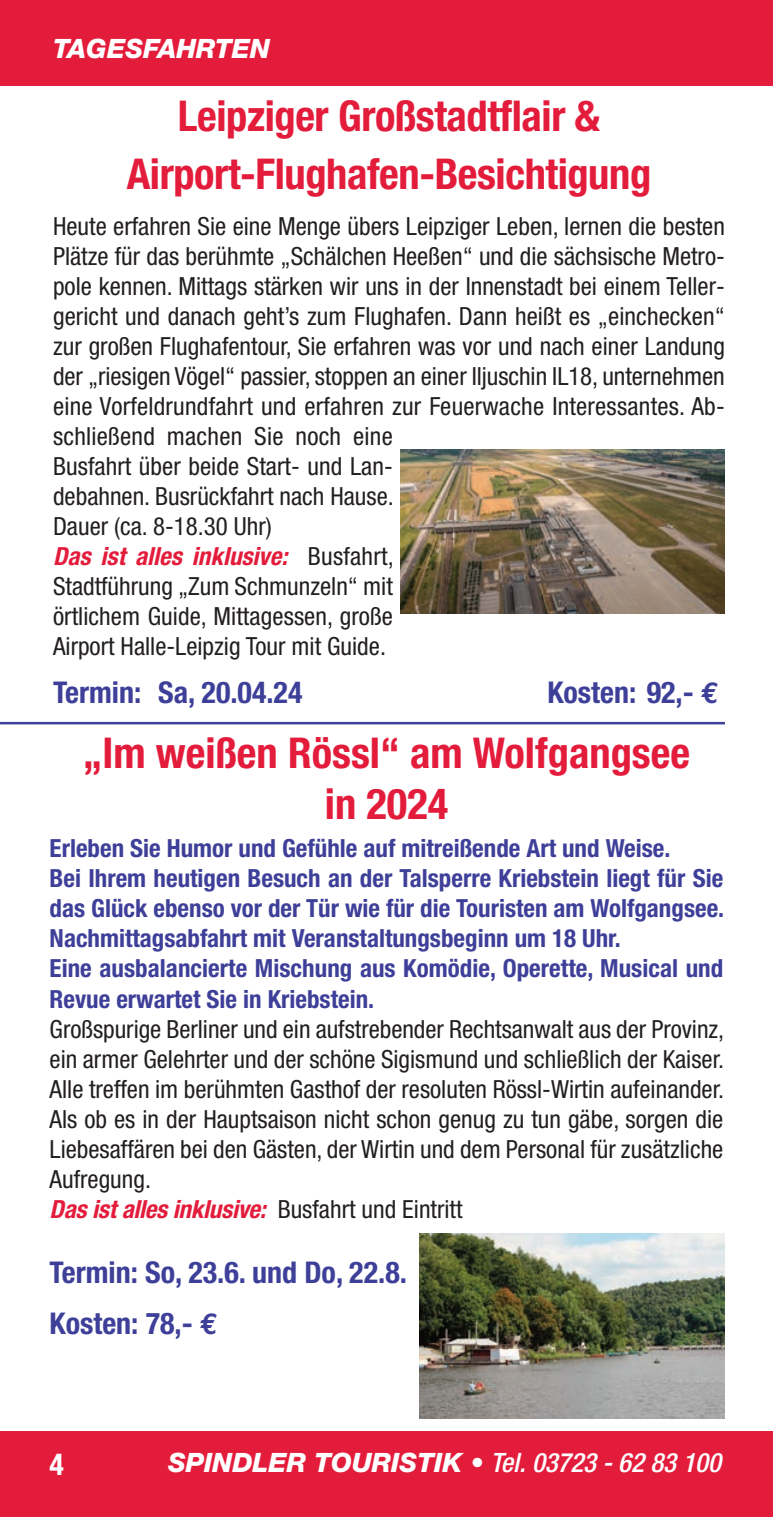
<style>
.page{position:relative;width:773px;height:1517px;background:#fff}
.page>*{position:absolute;margin:0;border:0;box-sizing:border-box;transform-origin:0 0}
.t1{font:700 condensed 42.5px "Helvetica Neue";letter-spacing:-.01em;color:#e41c3b}
.t2{font:700 condensed 30px/51px "Helvetica Neue";color:#3e3f99}
.t3{font:700 condensed 30px "Helvetica Neue";color:#fff}
.t4{font:italic 800 26.75px "Helvetica Neue";color:#fff}
.t5{font:condensed 25px/30px "Helvetica Neue";color:#231f20;text-align:justify}
.t6{font:700 condensed 25px/30px "Helvetica Neue";color:#3e3f99}
.t7{font:italic 700 condensed 25px "Helvetica Neue";color:#e41c3b}
.s1{font-weight:700;font-style:italic;color:#e41c3b}
.s2{font-family:"Euro Mono";font-stretch:normal}
.s3{font-weight:400;font-style:normal;color:#231f20}
.s4{font-weight:400;font-style:normal;font-stretch:condensed}
.s5{font-weight:500;font-stretch:condensed}
</style>
<div class="page">
<div style="left:0;top:1431px;width:772px;height:85px;background:#e41c3b"></div>
<hr style="left:0;top:722px;width:724px;height:2px;background:#3e3f99">
<div style="left:0;top:0;width:772px;height:85px;background:#e41c3b"></div>
<img style="left:419px;top:1233px;width:305px;height:185px">
<img style="left:400px;top:449px;width:324px;height:164px">
<p class="t4" style="left:53px;top:39px;width:218px">TAGESFAHRTEN</p>
<p class="t1" style="left:178px;top:101px;width:423px">Leipziger Großstadtflair &amp;</p>
<p class="t1" style="left:127px;top:159px;width:526px">Airport-Flughafen-Besichtigung</p>
<p class="t5" style="left:53px;top:213px;width:673px;text-align:left">Heute erfahren Sie eine Menge übers Leipziger Leben, lernen die besten Plätze für das berühmte „Schälchen Heeßen“ und die sächsische Metro&shy;pole kennen. Mittags stärken wir uns in der Innenstadt bei einem Teller&shy;gericht und danach geht’s zum Flughafen. Dann heißt es „einchecken“ zur großen Flughafentour, Sie erfahren was vor und nach einer Landung der „riesigen Vögel“ passier, stoppen an einer Iljuschin IL18, unternehmen eine Vorfeldrundfahrt und erfahren zur Feuerwache Interessantes. Ab&shy;schließend machen Sie noch eine<br>Busfahrt über beide Start- und Lan-<br>debahnen. Busrückfahrt nach Hause.<br>Dauer (ca. 8-18.30 Uhr)</p>
<p class="t5" style="left:53px;top:543px;width:342px"><span class="s1">Das ist alles inklusive:</span> B u s f a h r t , Stadtführung „Zum Schmunzeln“ mit örtlichem Guide, Mittagessen, große Airport Halle-Leipzig Tour mit Guide.</p>
<p class="t2" style="left:53px;top:669px;width:251px">Termin: Sa, 20.04.24</p>
<p class="t2" style="left:547px;top:669px;width:173px">Kosten: 92,- <span class="s2">€</span></p>
<p class="t1" style="left:83px;top:737px;width:609px">„Im weißen Rössl“ am Wolfgangsee</p>
<p class="t1" style="left:325px;top:788px;width:125px">in 2024</p>
<p class="t6" style="left:50px;top:835px;width:622px">Erleben Sie Humor und Gefühle auf mitreißende Art und Weise.</p>
<p class="t6" style="left:50px;top:865px;width:676px">Bei Ihrem heutigen Besuch an der Talsperre Kriebstein liegt für Sie das Glück ebenso vor der Tür wie für die Touristen am Wolfgangsee.</p>
<p class="t6" style="left:50px;top:925px;width:572px">Nachmittagsabfahrt mit Veranstaltungsbeginn um 18 Uhr.</p>
<p class="t6" style="left:50px;top:955px;width:675px">Eine ausbalancierte Mischung aus Komödie, Operette, Musical und<br>Revue erwartet Sie in Kriebstein.</p>
<p class="t5" style="left:50px;top:1015px;width:676px">Großspurige Berliner und ein aufstrebender Rechtsanwalt aus der Provinz, ein armer Gelehrter und der schöne Sigismund und schließlich der Kaiser.<br>Alle treffen im berühmten Gasthof der resoluten Rössl-Wirtin aufeinander.<br>Als ob es in der Hauptsaison nicht schon genug zu tun gäbe, sorgen die Liebesaffären bei den Gästen, der Wirtin und dem Personal für zusätzliche Aufregung.</p>
<p class="t7" style="left:50px;top:1199px;width:414px">Das ist alles inklusive: <span class="s3">Busfahrt und Eintritt</span></p>
<p class="t2" style="left:50px;top:1249px;width:359px">Termin: So, 23.6. und Do, 22.8.<br>Kosten: 78,- <span class="s2">€</span></p>
<p class="t3" style="left:50px;top:1453px;width:16px">4</p>
<p class="t4" style="left:168px;top:1453px;width:559px">SPINDLER TOURISTIK <span class="s4">•</span> <span class="s5">Tel.03723 - 62 83 100</span></p>
</div>
